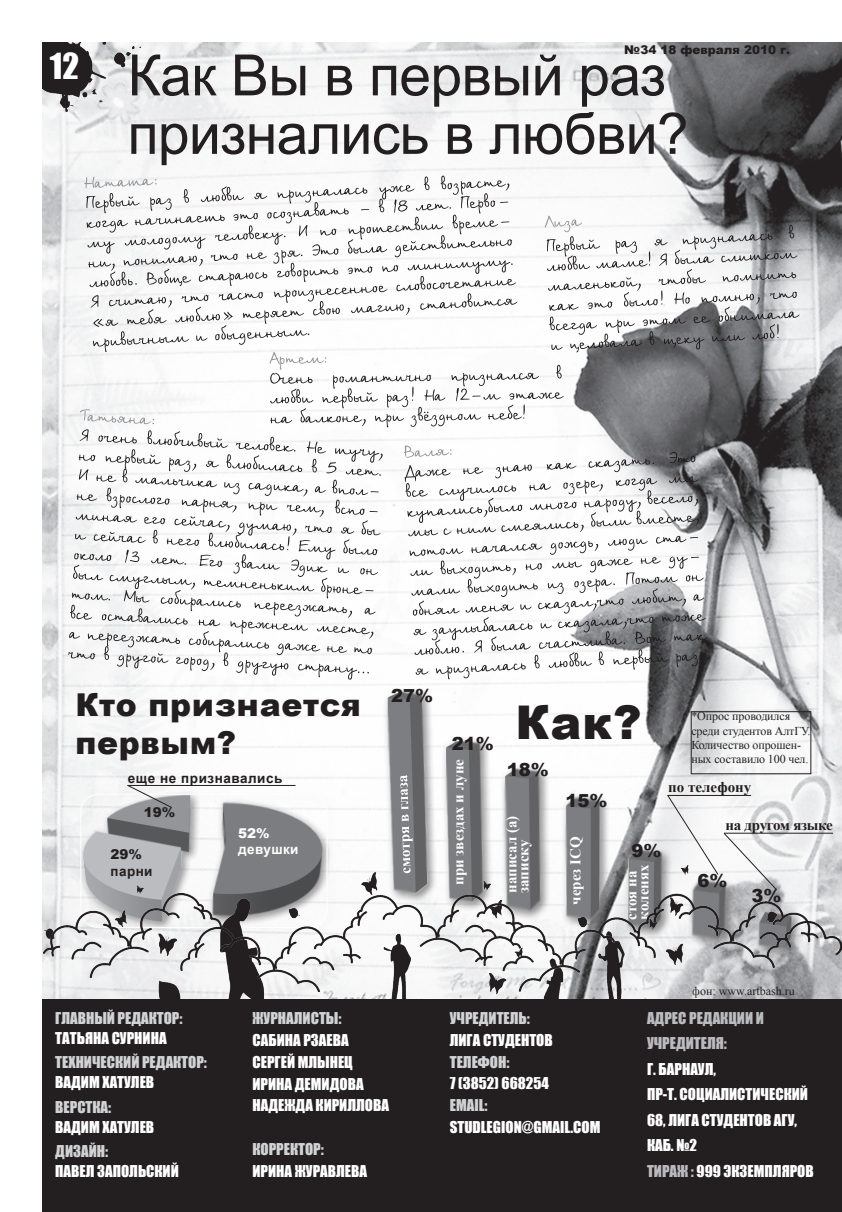
<style>
.page{position:relative;width:842px;height:1212px;background:#fff}
.page>*{position:absolute;margin:0;border:0;box-sizing:border-box;transform-origin:0 0}
.t1{font:57px/58.5px "Arial";letter-spacing:-.01em;color:#231f20}
.t2{font:900 46.5px "Arial";color:#231f20}
.t3{font:33px "Impact";color:#fff}
.t4{font:900 31.5px/37.8px "Arial";letter-spacing:.02em;color:#231f20}
.t5{font:900 18px "Arial";color:#231f20}
.t6{font:15px/25.5px "Impact";color:#fff}
.t7{font:15px "Impact";color:#d1d2d4}
.t8{font:700 15px/12px "Times New Roman";color:#fff}
.t9{font:15px/25.5px "Impact";color:#babbbe}
.t10{font:700 15px "Times New Roman";color:#231f20}
.t11{font:700 13.5px "Arial";letter-spacing:.04em;color:#231f20}
.t12{font:700 13.5px "Arial";letter-spacing:.03em;color:#fff}
.t13{font:900 13.5px "Arial";color:#231f20}
.t14{font:900 13.5px "Arial";color:#fff}
.t15{font:12px/14.4px "Times New Roman";letter-spacing:-.01em;color:#231f20}
.t16{font:900 12px "Arial";color:#231f20}
.s1{color:#babbbe}
</style>
<div class="page">
<img style="left:43px;top:43px;width:799px;height:956px">
<img style="left:43px;top:43px;width:98px;height:68px">
<div style="left:71px;top:784px;width:272px;height:160px;background:#fff"></div>
<img style="left:81px;top:794px;width:244px;height:71px">
<div style="left:376px;top:681px;width:434px;height:290px;background:#fff;opacity:.75"></div>
<img style="left:385px;top:689px;width:409px;height:204px">
<svg style="left:400px;top:775px;width:13px;height:90px"></svg>
<svg style="left:667px;top:794px;width:111px;height:97px"></svg>
<hr style="left:724px;top:833px;width:109px;height:1px;background:#231f20">
<img style="left:45px;top:865px;width:731px;height:134px">
<img style="left:44px;top:893px;width:798px;height:98px">
<svg style="left:127px;top:784px;width:45px;height:24px"></svg>
<hr style="left:128px;top:785px;width:168px;height:1px;background:#231f20">
<svg style="left:68px;top:176px;width:731px;height:504px"></svg>
<div style="left:691px;top:711px;width:120px;height:63px;border:1px solid #231f20"></div>
<div style="left:43px;top:999px;width:799px;height:213px;background:#231f20"></div>
<h3 class="t3" style="left:50px;top:41px;width:31px">12</h3>
<p class="t16" style="left:624px;top:41px;width:167px">№34 18 февраля 2010 г.</p>
<h1 class="t1" style="left:128px;top:47px;width:562px">Как Вы в первый раз признались в любви?</h1>
<h3 class="t4" style="left:75px;top:684px;width:287px">Кто признается первым?</h3>
<p class="t11" style="left:128px;top:769px;width:156px">еще не признавались</p>
<p class="t13" style="left:144px;top:802px;width:33px">19%</p>
<p class="t13" style="left:111px;top:845px;width:33px">29%</p>
<p class="t11" style="left:111px;top:862px;width:43px">парни</p>
<p class="t14" style="left:238px;top:823px;width:33px">52%</p>
<p class="t12" style="left:238px;top:841px;width:62px">девушки</p>
<p class="t5" style="left:391px;top:682px;width:44px">27%</p>
<p class="t5" style="left:452px;top:730px;width:44px">21%</p>
<p class="t8" style="left:452px;top:885px;width:127px;rotate:-90deg">при звездах и луне</p>
<h2 class="t2" style="left:516px;top:688px;width:128px">Как?</h2>
<p class="t5" style="left:507px;top:756px;width:44px">18%</p>
<p class="t8" style="left:505px;top:893px;width:79px;rotate:-90deg">написал (а) записку</p>
<p class="t5" style="left:566px;top:788px;width:44px">15%</p>
<p class="t8" style="left:569px;top:905px;width:70px;rotate:-90deg">через ICQ</p>
<p class="t5" style="left:631px;top:837px;width:32px">9%</p>
<p class="t8" style="left:625px;top:919px;width:57px;rotate:-90deg">стоя на коленях</p>
<p class="t15" style="left:691px;top:709px;width:121px">*Опрос проводился среди студентов АлтГУ.<br>Количество опрошен&shy;ных составило 100 чел.</p>
<p class="t10" style="left:668px;top:777px;width:85px">по телефону</p>
<p class="t10" style="left:725px;top:815px;width:109px">на другом языке</p>
<p class="t5" style="left:698px;top:867px;width:32px">6%</p>
<p class="t5" style="left:752px;top:882px;width:32px">3%</p>
<p class="t7" style="left:55px;top:1006px;width:129px">ГЛАВНЫЙ РЕДАКТОР:</p>
<p class="t6" style="left:55px;top:1025px;width:113px">ТАТЬЯНА СУРНИНА</p>
<p class="t7" style="left:55px;top:1051px;width:153px">ТЕХНИЧЕСКИЙ РЕДАКТОР:</p>
<p class="t6" style="left:55px;top:1069px;width:100px">ВАДИМ ХАТУЛЕВ</p>
<p class="t7" style="left:55px;top:1095px;width:57px">ВЕРСТКА:</p>
<p class="t6" style="left:55px;top:1113px;width:100px">ВАДИМ ХАТУЛЕВ</p>
<p class="t7" style="left:55px;top:1139px;width:54px">ДИЗАЙН:</p>
<p class="t6" style="left:55px;top:1158px;width:125px">ПАВЕЛ ЗАПОЛЬСКИЙ</p>
<p class="t7" style="left:252px;top:1006px;width:90px">ЖУРНАЛИСТЫ:</p>
<p class="t6" style="left:252px;top:1028px;width:113px;line-height:21.9px">САБИНА РЗАЕВА<br>СЕРГЕЙ МЛЫНЕЦ<br>ИРИНА ДЕМИДОВА<br>НАДЕЖДА</p>
<p class="t6" style="left:316px;top:1092px;width:75px">КИРИЛЛОВА</p>
<p class="t7" style="left:252px;top:1137px;width:73px">КОРРЕКТОР:</p>
<p class="t6" style="left:252px;top:1158px;width:116px">ИРИНА ЖУРАВЛЕВА</p>
<p class="t7" style="left:450px;top:1006px;width:82px">УЧРЕДИТЕЛЬ:</p>
<p class="t6" style="left:450px;top:1027px;width:104px">ЛИГА СТУДЕНТОВ</p>
<p class="t7" style="left:450px;top:1050px;width:61px">ТЕЛЕФОН:</p>
<p class="t6" style="left:450px;top:1070px;width:101px">7 (3852) 668254</p>
<p class="t7" style="left:450px;top:1094px;width:39px">EMAIL:</p>
<p class="t6" style="left:450px;top:1114px;width:152px">STUDLEGION@GMAIL.COM</p>
<p class="t15" style="left:692px;top:983px;width:104px">фон: www.artbash.ru</p>
<p class="t9" style="left:647px;top:1005px;width:118px">АДРЕС РЕДАКЦИИ И<br>УЧРЕДИТЕЛЯ:</p>
<p class="t6" style="left:647px;top:1056px;width:168px">Г. БАРНАУЛ,<br>ПР-Т. СОЦИАЛИСТИЧЕСКИЙ<br>68, ЛИГА СТУДЕНТОВ АГУ,<br>КАБ. №2<br><span class="s1">ТИРАЖ :</span> 999 ЭКЗЕМПЛЯРОВ</p>
</div>
